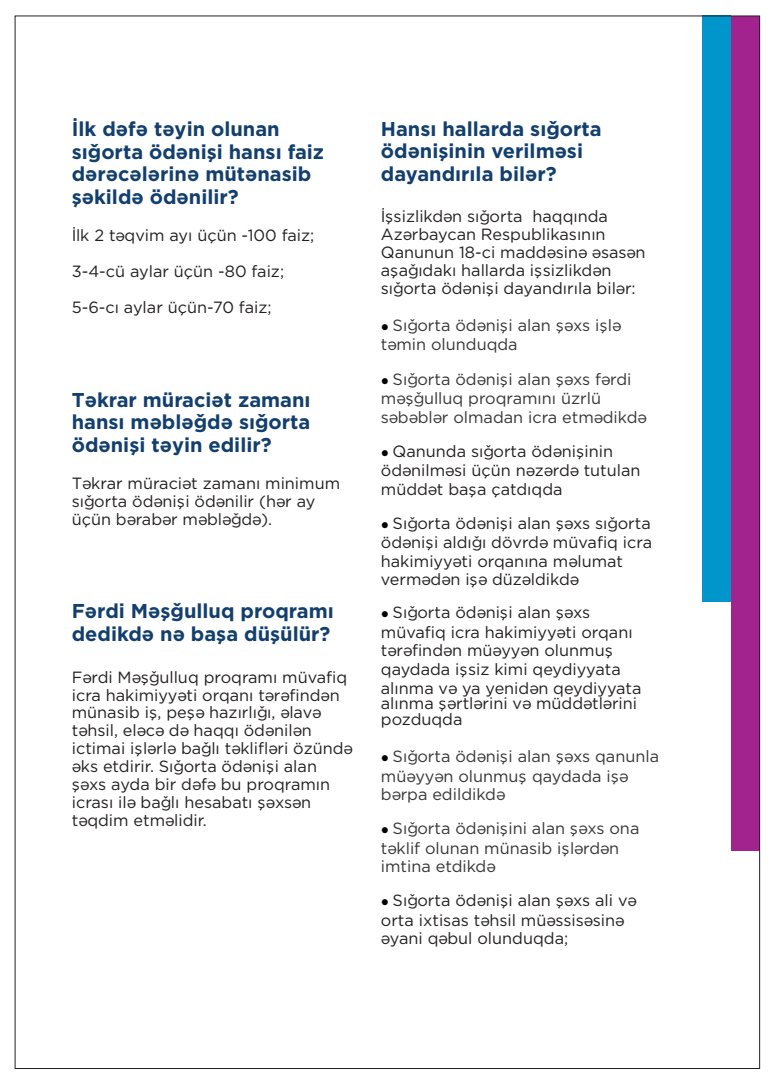
<style>
.page{position:relative;width:780px;height:1088px;background:#fff}
.page>*{position:absolute;margin:0;border:0;box-sizing:border-box;transform-origin:0 0}
.t1{font:700 20px/22.6px "Gotham Pro";color:#123f6d}
.t2{font:16.25px/18px "Gotham Pro";color:#231f20}
.t3{font:16.25px/19px "Gotham Pro";color:#373535}
.s1{font-family:"Times New Roman";font-size:13.75px;color:#000}
</style>
<div class="page">
<div style="left:731px;top:16px;width:28px;height:834px;background:#a3238e"></div>
<div style="left:702px;top:16px;width:29px;height:586px;background:#0096cc"></div>
<p class="t1" style="left:72px;top:119px;width:254px">İlk dəfə təyin olunan sığorta ödənişi hansı faiz dərəcələrinə mütənasib şəkildə ödənilir?</p>
<p class="t2" style="left:72px;top:227px;width:244px">İlk 2 təqvim ayı üçün -100 faiz;</p>
<p class="t2" style="left:72px;top:263px;width:214px">3-4-cü aylar üçün -80 faiz;</p>
<p class="t2" style="left:72px;top:299px;width:201px">5-6-cı aylar üçün-70 faiz;</p>
<p class="t1" style="left:72px;top:390px;width:240px;text-align:justify">Təkrar müraciət zamanı hansı məbləğdə sığorta ödənişi təyin edilir?</p>
<p class="t2" style="left:72px;top:475px;width:270px">Təkrar müraciət zamanı minimum sığorta ödənişi ödənilir (hər ay üçün bərabər məbləğdə).</p>
<p class="t1" style="left:72px;top:601px;width:263px">Fərdi Məşğulluq proqramı dedikdə nə başa düşülür?</p>
<p class="t2" style="left:72px;top:669px;width:282px">Fərdi Məşğulluq proqramı müvafiq icra hakimiyyəti orqanı tərəfindən münasib iş, peşə hazırlığı, əlavə təhsil, eləcə də haqqı ödənilən ictimai işlərlə bağlı təklifləri özündə əks etdirir. Sığorta ödənişi alan şəxs ayda bir dəfə bu proqramın icrası ilə bağlı hesabatı şəxsən təqdim etməlidir.</p>
<p class="t1" style="left:381px;top:119px;width:222px">Hansı hallarda sığorta ödənişinin verilməsi dayandırıla bilər?</p>
<p class="t2" style="left:381px;top:209px;width:266px">İşsizlikdən sığorta haqqında<br>Azərbaycan Respublikasının<br>Qanunun 18-ci maddəsinə əsasən aşağıdakı hallarda işsizlikdən sığorta ödənişi dayandırıla bilər:</p>
<p class="t3" style="left:381px;top:316px;width:242px"><span class="s1">●</span> Sığorta ödənişi alan şəxs işlə təmin olunduqda</p>
<p class="t3" style="left:381px;top:370px;width:267px"><span class="s1">●</span> Sığorta ödənişi alan şəxs fərdi məşğulluq proqramını üzrlü səbəblər olmadan icra etmədikdə</p>
<p class="t2" style="left:381px;top:442px;width:261px;line-height:19px"><span class="s1">●</span> Qanunda sığorta ödənişinin ödənilməsi üçün nəzərdə tutulan müddət başa çatdıqda</p>
<p class="t2" style="left:381px;top:514px;width:273px;line-height:18.9px"><span class="s1">●</span> Sığorta ödənişi alan şəxs sığorta ödənişi aldığı dövrdə müvafiq icra hakimiyyəti orqanına məlumat vermədən işə düzəldikdə</p>
<p class="t2" style="left:381px;top:604px;width:262px;line-height:18.9px"><span class="s1">●</span> Sığorta ödənişi alan şəxs müvafiq icra hakimiyyəti orqanı tərəfindən müəyyən olunmuş qaydada işsiz kimi qeydiyyata alınma və ya yenidən qeydiyyata</p>
<p class="t2" style="left:381px;top:697px;width:258px;line-height:15.5px">alınma şərtlərini və müddətlərini pozduqda</p>
<p class="t3" style="left:381px;top:748px;width:280px"><span class="s1">●</span> Sığorta ödənişi alan şəxs qanunla müəyyən olunmuş qaydada işə bərpa edildikdə</p>
<p class="t3" style="left:381px;top:820px;width:260px"><span class="s1">●</span> Sığorta ödənişini alan şəxs ona təklif olunan münasib işlərdən imtina etdikdə</p>
<p class="t2" style="left:381px;top:892px;width:257px;line-height:19px"><span class="s1">●</span> Sığorta ödənişi alan şəxs ali və orta ixtisas təhsil müəssisəsinə əyani qəbul olunduqda;</p>
</div>
